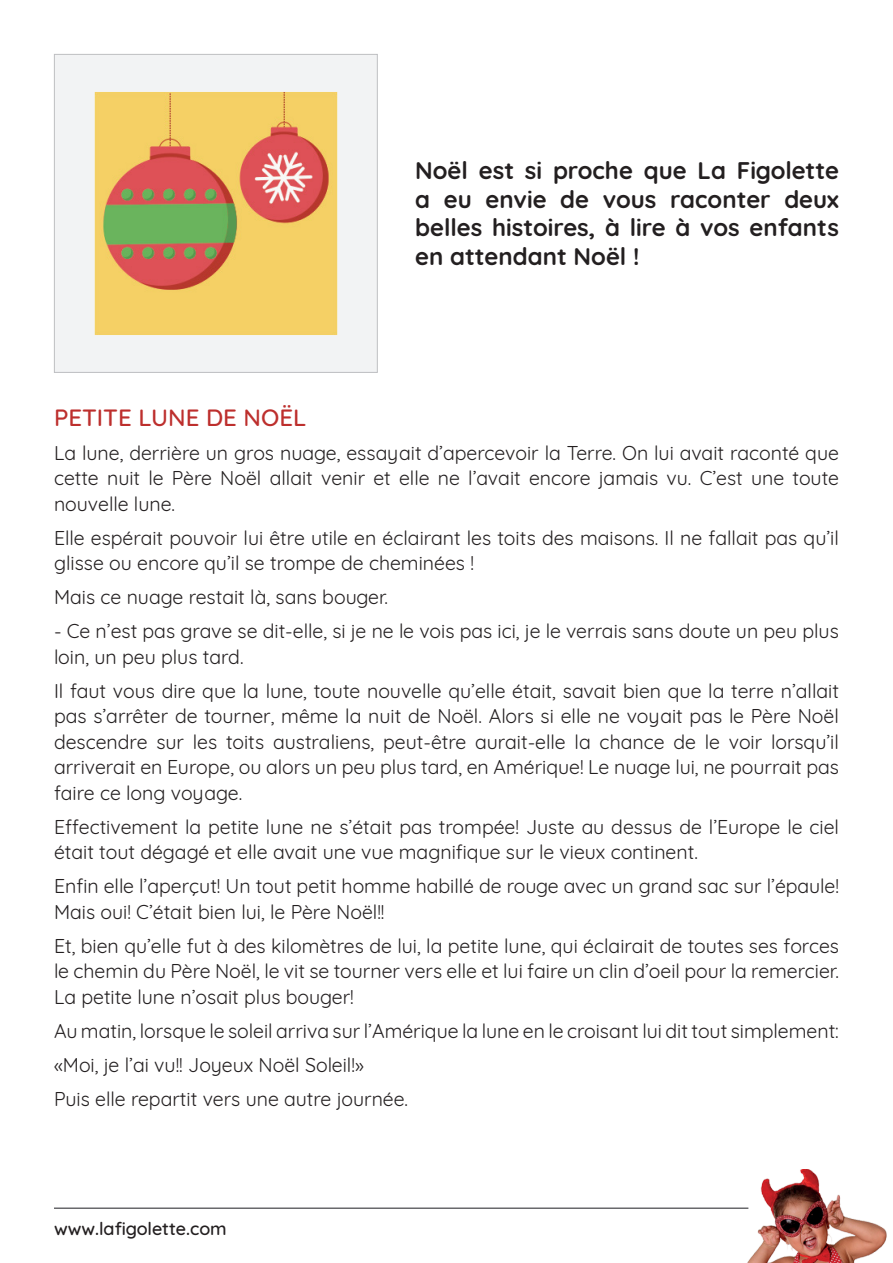
<style>
.page{position:relative;width:893px;height:1263px;background:#fff}
.page>*{position:absolute;margin:0;border:0;box-sizing:border-box;transform-origin:0 0}
.t1{font:700 24px/28.5px "Quicksand";color:#231f20;text-align:justify}
.Style_de_paragraphe{font:500 24px "Quicksand";color:#bd2f2d}
.t2{font:19.5px/25.5px "Quicksand";color:#231f20}
.t3{font:500 18px "Quicksand";color:#231f20}
</style>
<div class="page">
<img style="left:747px;top:1169px;width:140px;height:94px">
<hr style="left:54px;top:1207px;width:694px;height:2px;background:#69696c">
<img style="left:56px;top:56px;width:320px;height:315px">
<div style="left:54px;top:54px;width:324px;height:319px;border:1px solid #bebfc2"></div>
<p class="t1" style="left:415px;top:154px;width:425px">Noël est si proche que La Figolette a eu envie de vous raconter deux belles histoires, à lire à vos enfants en attendant Noël !</p>
<p class="Style_de_paragraphe" style="left:54px;top:398px;width:254px">PETITE LUNE DE NOËL</p>
<p class="t2" style="left:54px;top:438px;width:787px;text-align:justify">La lune, derrière un gros nuage, essayait d’apercevoir la Terre. On lui avait raconté que cette nuit le Père Noël allait venir et elle ne l’avait encore jamais vu. C’est une toute nouvelle lune.</p>
<p class="t2" style="left:54px;top:523px;width:786px">Elle espérait pouvoir lui être utile en éclairant les toits des maisons. Il ne fallait pas qu’il glisse ou encore qu’il se trompe de cheminées !</p>
<p class="t2" style="left:54px;top:583px;width:336px">Mais ce nuage restait là, sans bouger.</p>
<p class="t2" style="left:54px;top:617px;width:786px">- Ce n’est pas grave se dit-elle, si je ne le vois pas ici, je le verrais sans doute un peu plus loin, un peu plus tard.</p>
<p class="t2" style="left:54px;top:676px;width:786px;text-align:justify">Il faut vous dire que la lune, toute nouvelle qu’elle était, savait bien que la terre n’allait pas s’arrêter de tourner, même la nuit de Noël. Alors si elle ne voyait pas le Père Noël descendre sur les toits australiens, peut-être aurait-elle la chance de le voir lorsqu’il arriverait en Europe, ou alors un peu plus tard, en Amérique! Le nuage lui, ne pourrait pas faire ce long voyage.</p>
<p class="t2" style="left:54px;top:812px;width:786px">Effectivement la petite lune ne s’était pas trompée! Juste au dessus de l’Europe le ciel était tout dégagé et elle avait une vue magnifique sur le vieux continent.</p>
<p class="t2" style="left:54px;top:872px;width:786px">Enfin elle l’aperçut! Un tout petit homme habillé de rouge avec un grand sac sur l’épaule!<br>Mais oui! C’était bien lui, le Père Noël!!</p>
<p class="t2" style="left:54px;top:931px;width:786px;text-align:justify">Et, bien qu’elle fut à des kilomètres de lui, la petite lune, qui éclairait de toutes ses forces le chemin du Père Noël, le vit se tourner vers elle et lui faire un clin d’oeil pour la remercier.<br>La petite lune n’osait plus bouger!</p>
<p class="t2" style="left:54px;top:1016px;width:786px">Au matin, lorsque le soleil arriva sur l’Amérique la lune en le croisant lui dit tout simplement:</p>
<p class="t2" style="left:54px;top:1050px;width:311px">«Moi, je l’ai vu!! Joyeux Noël Soleil!»</p>
<p class="t2" style="left:54px;top:1084px;width:356px">Puis elle repartit vers une autre journée.</p>
<p class="t3" style="left:54px;top:1214px;width:174px">www.lafigolette.com</p>
</div>
